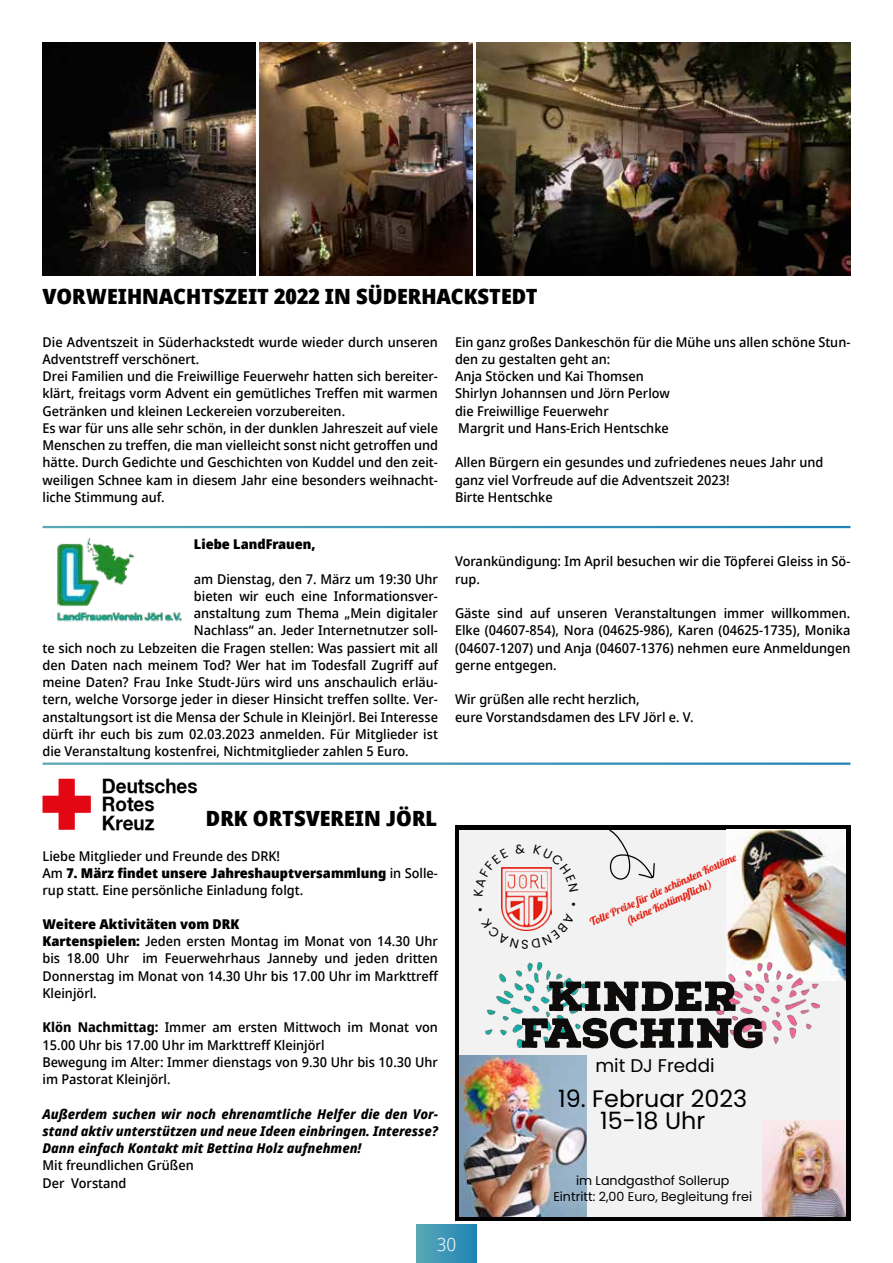
<style>
.page{position:relative;width:893px;height:1263px;background:#fff}
.page>*{position:absolute;margin:0;border:0;box-sizing:border-box;transform-origin:0 0}
.t1{font:23.85px/22.2px "Poppins";color:#000;text-align:center}
.t2{font:900 21px "Avrile Sans";color:#000}
.t3{font:700 19.95px/18.3px "Helvetica Neue 75";color:#000;scale:.95 1}
.t4{font:18.3px "Poppins";color:#000}
.t5{font:300 18px "Avrile Sans";color:#fff}
.t6{font:500 13.5px/17.2px "Avrile Sans";color:#000}
.t7{font:italic 800 13.5px/17.2px "Avrile Sans";color:#000;text-align:justify}
.t8{font:900 13.5px "Avrile Sans";color:#000}
.t9{font:12.6px/16.8px "Poppins";color:#000;text-align:center}
.t10{font:10.95px/13.8px "Lobster";color:#e41f12;text-align:center}
.s1{font-weight:900}
.s2{font-weight:700}
</style>
<div class="page">
<div style="left:417px;top:1225px;width:59px;height:38px;background:linear-gradient(to right,#59a7b5,#2084b6)"></div>
<div style="left:455px;top:825px;width:395px;height:396px;background:#000"></div>
<div style="left:460px;top:830px;width:386px;height:386px;background:#f2f2f2"></div>
<img style="left:460px;top:1055px;width:127px;height:161px">
<img style="left:727px;top:829px;width:119px;height:152px">
<img style="left:486px;top:962px;width:93px;height:85px">
<img style="left:716px;top:962px;width:104px;height:82px">
<svg style="left:549px;top:981px;width:187px;height:30px"></svg>
<svg style="left:522px;top:1018px;width:240px;height:30px"></svg>
<img style="left:501px;top:867px;width:50px;height:35px">
<img style="left:763px;top:1120px;width:83px;height:96px">
<svg style="left:609px;top:830px;width:46px;height:50px"></svg>
<img style="left:476px;top:43px;width:374px;height:232px">
<img style="left:259px;top:43px;width:213px;height:232px">
<img style="left:43px;top:43px;width:212px;height:232px">
<img style="left:57px;top:537px;width:125px;height:85px">
<svg style="left:43px;top:779px;width:48px;height:51px"></svg>
<svg style="left:501px;top:867px;width:7px;height:29px"></svg>
<svg style="left:534px;top:867px;width:18px;height:25px"></svg>
<svg style="left:501px;top:902px;width:51px;height:29px"></svg>
<h2 class="t2" style="left:43px;top:281px;width:496px">VORWEIHNACHTSZEIT 2022 IN SÜDERHACKSTEDT</h2>
<p class="t6" style="left:43px;top:333px;width:397px">Die Adventszeit in Süderhackstedt wurde wieder durch unseren Adventstreff verschönert.<br>Drei Familien und die Freiwillige Feuerwehr hatten sich bereiter&shy;klärt, freitags vorm Advent ein gemütliches Treffen mit warmen Getränken und kleinen Leckereien vorzubereiten.<br>Es war für uns alle sehr schön, in der dunklen Jahreszeit auf viele Menschen zu treffen, die man vielleicht sonst nicht getroffen und hätte. Durch Gedichte und Geschichten von Kuddel und den zeit&shy;weiligen Schnee kam in diesem Jahr eine besonders weihnacht&shy;liche Stimmung auf.</p>
<p class="t6" style="left:455px;top:333px;width:397px">Ein ganz großes Dankeschön für die Mühe uns allen schöne Stun&shy;den zu gestalten geht an:<br>Anja Stöcken und Kai Thomsen<br>Shirlyn Johannsen und Jörn Perlow<br>die Freiwillige Feuerwehr<br>Margrit und Hans-Erich Hentschke</p>
<p class="t6" style="left:455px;top:454px;width:370px">Allen Bürgern ein gesundes und zufriedenes neues Jahr und ganz viel Vorfreude auf die Adventszeit 2023!<br>Birte Hentschke</p>
<p class="t8" style="left:194px;top:534px;width:123px">Liebe LandFrauen,</p>
<p class="t6" style="left:194px;top:570px;width:246px">am Dienstag, den 7. März um 19:30 Uhr</p>
<p class="t6" style="left:194px;top:587px;width:246px">bieten wir euch eine Informationsver-</p>
<p class="t6" style="left:194px;top:605px;width:246px">anstaltung zum Thema „Mein digitaler</p>
<p class="t6" style="left:194px;top:622px;width:246px">Nachlass“ an. Jeder Internetnutzer soll-</p>
<p class="t6" style="left:43px;top:639px;width:397px">te sich noch zu Lebzeiten die Fragen stellen: Was passiert mit all</p>
<p class="t6" style="left:43px;top:657px;width:397px">den Daten nach meinem Tod? Wer hat im Todesfall Zugriff auf</p>
<p class="t6" style="left:43px;top:674px;width:397px">meine Daten? Frau Inke Studt-Jürs wird uns anschaulich erläu-</p>
<p class="t6" style="left:43px;top:691px;width:397px">tern, welche Vorsorge jeder in dieser Hinsicht treffen sollte. Ver-</p>
<p class="t6" style="left:43px;top:708px;width:397px">anstaltungsort ist die Mensa der Schule in Kleinjörl. Bei Interesse</p>
<p class="t6" style="left:43px;top:726px;width:397px">dürft ihr euch bis zum 02.03.2023 anmelden. Für Mitglieder ist</p>
<p class="t6" style="left:43px;top:743px;width:368px">die Veranstaltung kostenfrei, Nichtmitglieder zahlen 5 Euro.</p>
<h3 class="t3" style="left:102px;top:776px;width:102px">Deutsches<br>Rotes<br>Kreuz</h3>
<h2 class="t2" style="left:206px;top:803px;width:233px">DRK ORTSVEREIN JÖRL</h2>
<p class="t6" style="left:43px;top:848px;width:397px">Liebe Mitglieder und Freunde des DRK!<br>Am <span class="s1">7. März findet unsere Jahreshauptversammlung</span> in Solle&shy;rup statt. Eine persönliche Einladung folgt.</p>
<p class="t6" style="left:43px;top:916px;width:397px"><span class="s1">Weitere Aktivitäten vom DRK<br>Kartenspielen:</span> Jeden ersten Montag im Monat von 14.30 Uhr bis 18.00 Uhr im Feuerwehrhaus Janneby und jeden dritten Donnerstag im Monat von 14.30 Uhr bis 17.00 Uhr im Markttreff Kleinjörl.</p>
<p class="t6" style="left:43px;top:1019px;width:397px"><span class="s2">Klön Nachmittag:</span> Immer am ersten Mittwoch im Monat von 15.00 Uhr bis 17.00 Uhr im Markttreff Kleinjörl<br>Bewegung im Alter: Immer dienstags von 9.30 Uhr bis 10.30 Uhr im Pastorat Kleinjörl.</p>
<p class="t7" style="left:43px;top:1105px;width:397px">Außerdem suchen wir noch ehrenamtliche Helfer die den Vor&shy;stand aktiv unterstützen und neue Ideen einbringen. Interesse?<br>Dann einfach Kontakt mit Bettina Holz aufnehmen!</p>
<p class="t6" style="left:43px;top:1157px;width:153px">Mit freundlichen Grüßen<br>Der Vorstand</p>
<p class="t6" style="left:455px;top:553px;width:397px">Vorankündigung: Im April besuchen wir die Töpferei Gleiss in Sö&shy;rup.</p>
<p class="t6" style="left:455px;top:605px;width:397px;text-align:justify">Gäste sind auf unseren Veranstaltungen immer willkommen.<br>Elke (04607-854), Nora (04625-986), Karen (04625-1735), Monika (04607-1207) und Anja (04607-1376) nehmen eure Anmeldungen gerne entgegen.</p>
<p class="t6" style="left:455px;top:691px;width:240px">Wir grüßen alle recht herzlich,<br>eure Vorstandsdamen des LFV Jörl e. V.</p>
<p class="t10" style="left:587px;top:915px;width:161px;rotate:-24deg">Tolle Preise für die schönsten Kos tüme (keine Kos tümpfl icht)</p>
<h3 class="t4" style="left:595px;top:1055px;width:121px">mit DJ Freddi</h3>
<h1 class="t1" style="left:558px;top:1087px;width:190px">19. Februar 2023<br>15-18 Uhr</h1>
<p class="t9" style="left:553px;top:1172px;width:200px">im Landgasthof Sollerup<br>Eintritt: 2,00 Euro, Begleitung frei</p>
<h3 class="t5" style="left:437px;top:1232px;width:21px">30</h3>
</div>
